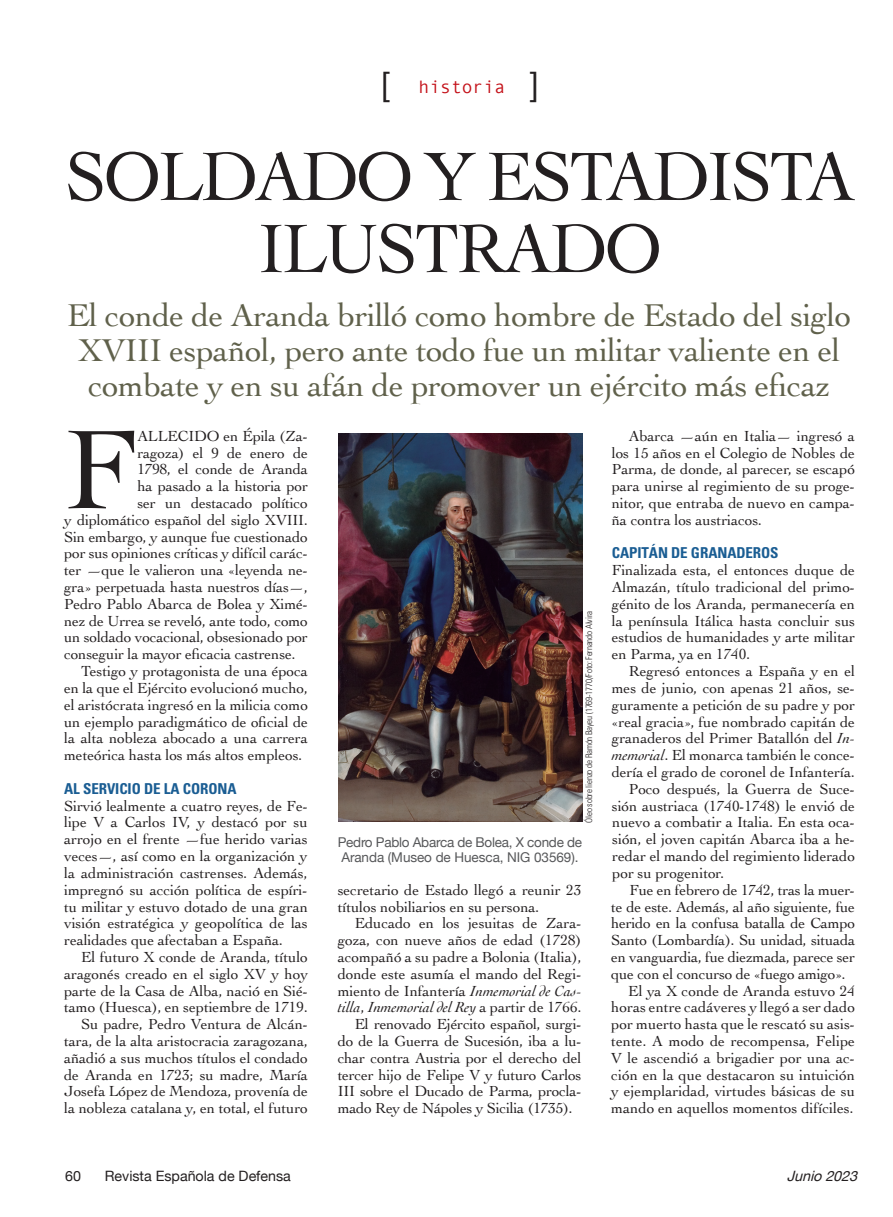
<style>
.page{position:relative;width:893px;height:1217px;background:#fff}
.page>*{position:absolute;margin:0;border:0;box-sizing:border-box;transform-origin:0 0}
.Texto_general{font:118.05px "Cochin";color:#231f20}
.Título_B{font:72px/72px "Cochin";letter-spacing:-.04em;color:#231f20;text-align:center;scale:.96 1}
.Entradilla{font:33px/34.5px "Cochin";letter-spacing:-.015em;color:#60614b;text-align:center}
.t1{font:33px "Helvetica Neue";color:#231f20}
.t2{font:18px "Monotypecom";color:#c4121a}
.Texto_general-2{font:15.3px/16.8px "Cochin";letter-spacing:-.005em;color:#231f20;text-align:justify}
.Ladillo{font:700 condensed 15px "Univers";letter-spacing:-.005em;color:#1a5d93}
.t3{font:14.25px "Helvetica Neue";color:#231f20}
.t4{font:italic 14.25px "Helvetica Neue";color:#231f20}
.Pie_de_foto{font:13.5px/15.8px "Helvetica Neue";letter-spacing:-.02em;color:#57585a}
.Crédito_foto{font:300 condensed 9px "Univers";letter-spacing:-.02em;color:#231f20}
.s1{font-family:"Helvetica Neue";font-size:33px;color:#231f20}
.s2{font-style:italic}
</style>
<div class="page">
<img style="left:339px;top:434px;width:243px;height:387px">
<p class="t1" style="left:381px;top:60px;width:10px">[</p>
<p class="t2" style="left:419px;top:77px;width:121px">historia <span class="s1">]</span></p>
<p class="Título_B" style="left:65px;top:137px;width:824px">SOLDADO Y ESTADISTA<br>ILUSTRADO</p>
<p class="Entradilla" style="left:67px;top:297px;width:786px">El conde de Aranda brilló como hombre de Estado del siglo<br>XVIII español, pero ante todo fue un militar valiente en el combate y en su afán de promover un ejército más eficaz</p>
<p class="Texto_general" style="left:64px;top:390px;width:76px">F</p>
<p class="Texto_general-2" style="left:137px;top:426px;width:172px">ALLECIDO en Épila (Za-</p>
<p class="Texto_general-2" style="left:137px;top:443px;width:172px">ragoza) el 9 de enero de</p>
<p class="Texto_general-2" style="left:137px;top:460px;width:172px">1798, el conde de Aranda</p>
<p class="Texto_general-2" style="left:137px;top:477px;width:172px">ha pasado a la historia por</p>
<p class="Texto_general-2" style="left:137px;top:494px;width:172px">ser un destacado político</p>
<p class="Texto_general-2" style="left:64px;top:510px;width:245px">y diplomático español del siglo XVIII.</p>
<p class="Texto_general-2" style="left:64px;top:527px;width:245px">Sin embargo, y aunque fue cuestionado</p>
<p class="Texto_general-2" style="left:64px;top:544px;width:245px">por sus opiniones críticas y difícil carác-</p>
<p class="Texto_general-2" style="left:64px;top:561px;width:245px">ter —que le valieron una «leyenda ne-</p>
<p class="Texto_general-2" style="left:64px;top:578px;width:245px">gra» perpetuada hasta nuestros días—,</p>
<p class="Texto_general-2" style="left:64px;top:594px;width:245px">Pedro Pablo Abarca de Bolea y Ximé-</p>
<p class="Texto_general-2" style="left:64px;top:611px;width:245px">nez de Urrea se reveló, ante todo, como</p>
<p class="Texto_general-2" style="left:64px;top:628px;width:245px">un soldado vocacional, obsesionado por</p>
<p class="Texto_general-2" style="left:64px;top:645px;width:233px">conseguir la mayor eficacia castrense.</p>
<p class="Texto_general-2" style="left:64px;top:662px;width:245px;text-indent:17px">Testigo y protagonista de una época en la que el Ejército evolucionó mucho, el aristócrata ingresó en la milicia como un ejemplo paradigmático de oficial de la alta nobleza abocado a una carrera meteórica hasta los más altos empleos.</p>
<p class="Ladillo" style="left:64px;top:779px;width:174px">AL SERVICIO DE LA CORONA</p>
<p class="Texto_general-2" style="left:64px;top:796px;width:245px">Sirvió lealmente a cuatro reyes, de Fe&shy;lipe V a Carlos IV, y destacó por su arrojo en el frente —fue herido varias veces—, así como en la organización y la administración castrenses. Además, impregnó su acción política de espíri&shy;tu militar y estuvo dotado de una gran visión estratégica y geopolítica de las realidades que afectaban a España.</p>
<p class="Texto_general-2" style="left:64px;top:947px;width:245px;text-indent:17px">El futuro X conde de Aranda, título aragonés creado en el siglo XV y hoy parte de la Casa de Alba, nació en Sié&shy;tamo (Huesca), en septiembre de 1719.</p>
<p class="Texto_general-2" style="left:64px;top:1014px;width:245px;text-indent:17px">Su padre, Pedro Ventura de Alcán&shy;tara, de la alta aristocracia zaragozana, añadió a sus muchos títulos el condado de Aranda en 1723; su madre, María Josefa López de Mendoza, provenía de la nobleza catalana y, en total, el futuro</p>
<p class="Crédito_foto" style="left:583px;top:822px;width:213px;rotate:-90deg">Óleo sobre lienzo de Ramón Bayeu (1769-1770/Foto: Fernando Alvira</p>
<p class="Pie_de_foto" style="left:338px;top:834px;width:246px">Pedro Pablo Abarca de Bolea, X conde de<br>Aranda (Museo de Huesca, NIG 03569).</p>
<p class="Texto_general-2" style="left:338px;top:880px;width:245px">secretario de Estado llegó a reunir 23 títulos nobiliarios en su persona.</p>
<p class="Texto_general-2" style="left:338px;top:914px;width:245px;text-indent:17px">Educado en los jesuitas de Zara&shy;goza, con nueve años de edad (1728) acompañó a su padre a Bolonia (Italia), donde este asumía el mando del Regi&shy;miento de Infantería <span class="s2">Inmemorial de Cas&shy;tilla</span>, <span class="s2">Inmemorial del Rey</span> a partir de 1766.</p>
<p class="Texto_general-2" style="left:338px;top:1014px;width:245px;text-indent:17px">El renovado Ejército español, surgi&shy;do de la Guerra de Sucesión, iba a lu&shy;char contra Austria por el derecho del tercer hijo de Felipe V y futuro Carlos III sobre el Ducado de Parma, procla&shy;mado Rey de Nápoles y Sicilia (1735).</p>
<p class="Texto_general-2" style="left:612px;top:426px;width:245px;text-indent:17px">Abarca —aún en Italia— ingresó a los 15 años en el Colegio de Nobles de Parma, de donde, al parecer, se escapó para unirse al regimiento de su proge&shy;nitor, que entraba de nuevo en campa&shy;ña contra los austriacos.</p>
<p class="Ladillo" style="left:612px;top:543px;width:168px">CAPITÁN DE GRANADEROS</p>
<p class="Texto_general-2" style="left:612px;top:561px;width:245px">Finalizada esta, el entonces duque de Almazán, título tradicional del primo&shy;génito de los Aranda, permanecería en la península Itálica hasta concluir sus estudios de humanidades y arte militar en Parma, ya en 1740.</p>
<p class="Texto_general-2" style="left:612px;top:662px;width:245px;text-indent:17px">Regresó entonces a España y en el mes de junio, con apenas 21 años, se&shy;guramente a petición de su padre y por «real gracia», fue nombrado capitán de granaderos del Primer Batallón del <span class="s2">In&shy;memorial</span>. El monarca también le conce&shy;dería el grado de coronel de Infantería.</p>
<p class="Texto_general-2" style="left:612px;top:779px;width:245px;text-indent:17px">Poco después, la Guerra de Suce&shy;sión austriaca (1740-1748) le envió de nuevo a combatir a Italia. En esta oca&shy;sión, el joven capitán Abarca iba a he&shy;redar el mando del regimiento liderado por su progenitor.</p>
<p class="Texto_general-2" style="left:611px;top:880px;width:245px;text-indent:18px">Fue en febrero de 1742, tras la muer&shy;te de este. Además, al año siguiente, fue herido en la confusa batalla de Campo Santo (Lombardía). Su unidad, situada en vanguardia, fue diezmada, parece ser que con el concurso de «fuego amigo».</p>
<p class="Texto_general-2" style="left:611px;top:981px;width:245px;text-indent:17px">El ya X conde de Aranda estuvo 24 horas entre cadáveres y llegó a ser dado por muerto hasta que le rescató su asis&shy;tente. A modo de recompensa, Felipe V le ascendió a brigadier por una ac&shy;ción en la que destacaron su intuición y ejemplaridad, virtudes básicas de su mando en aquellos momentos difíciles.</p>
<p class="t3" style="left:65px;top:1165px;width:17px">60</p>
<p class="t3" style="left:105px;top:1165px;width:188px">Revista Española de Defensa</p>
<p class="t4" style="left:787px;top:1165px;width:77px">Junio2023</p>
</div>
